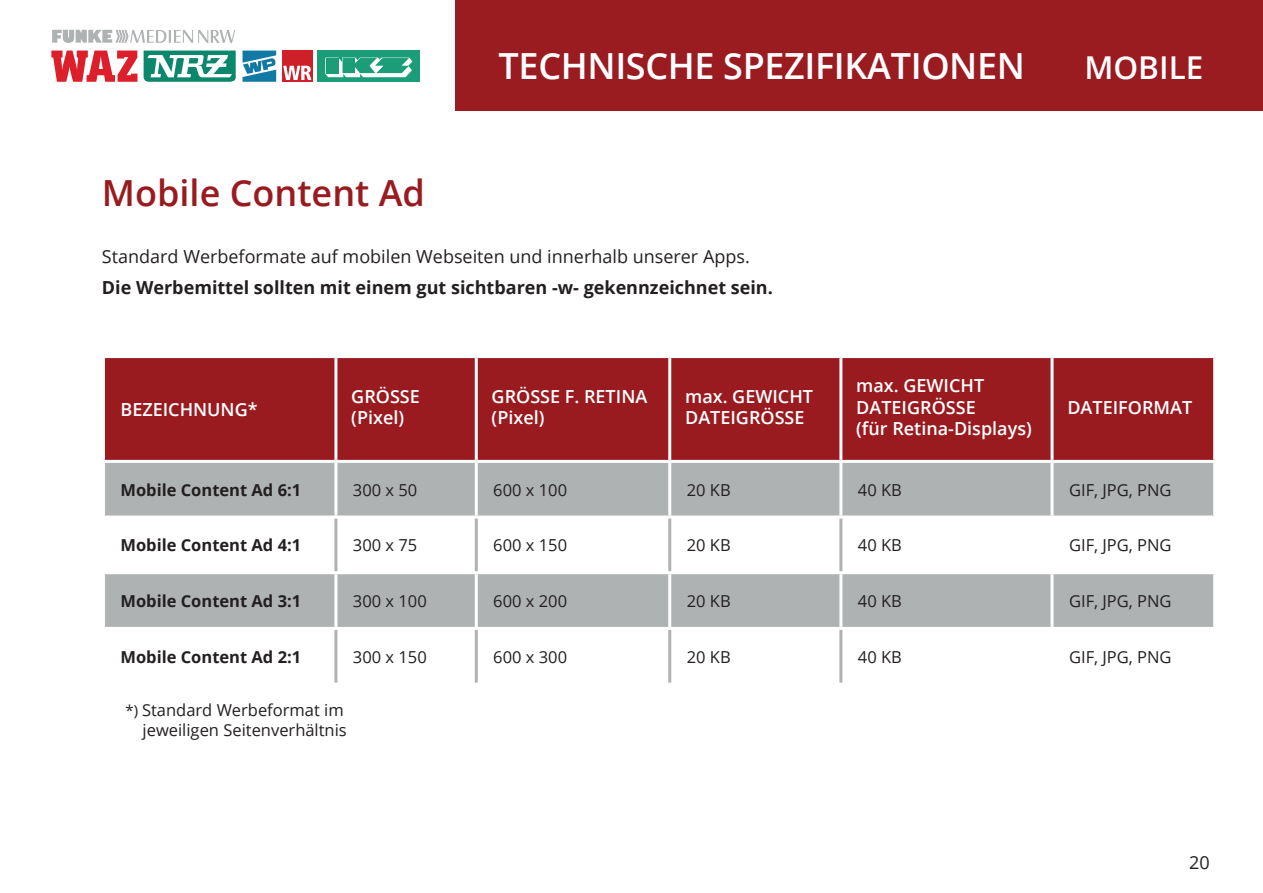
<style>
.page{position:relative;width:1263px;height:893px;background:#fff}
.page>*{position:absolute;margin:0;border:0;box-sizing:border-box;transform-origin:0 0}
.t1{font:600 36px "Open Sans";letter-spacing:-.01em;color:#fff}
.t2{font:600 36px "Open Sans";color:#991b20}
.t3{font:600 31.5px "Open Sans";color:#fff}
.t4{font:600 18px/21.6px "Open Sans";color:#fff}
.t5{font:18px "Open Sans";color:#231f20}
.t6{font:700 18px "Open Sans";color:#231f20}
.t7{font:16.5px/19.8px "Open Sans";color:#231f20;text-align:right}
.t8{font:700 16.5px "Open Sans";color:#231f20}
.s1{font-size:15px}
</style>
<div class="page">
<div style="left:455px;top:0;width:808px;height:111px;background:#9a1b20"></div>
<div style="left:318px;top:51px;width:102px;height:31px;background:#1b9d78"></div>
<div style="left:282px;top:51px;width:30px;height:31px;background:#cd2028"></div>
<svg style="left:283px;top:66px;width:28px;height:14px"></svg>
<svg style="left:325px;top:58px;width:87px;height:19px"></svg>
<svg style="left:242px;top:51px;width:34px;height:31px"></svg>
<svg style="left:51px;top:51px;width:86px;height:31px"></svg>
<svg style="left:144px;top:51px;width:92px;height:31px"></svg>
<svg style="left:52px;top:30px;width:183px;height:13px"></svg>
<div style="left:105px;top:358px;width:1108px;height:102px;background:#991b20"></div>
<div style="left:105px;top:463px;width:1108px;height:53px;background:#afb2b3"></div>
<div style="left:105px;top:574px;width:1108px;height:53px;background:#afb2b3"></div>
<hr style="left:334px;top:358px;width:3px;height:102px;background:#fff">
<hr style="left:475px;top:358px;width:3px;height:102px;background:#fff">
<hr style="left:668px;top:358px;width:3px;height:102px;background:#fff">
<hr style="left:839px;top:358px;width:3px;height:102px;background:#fff">
<hr style="left:1050px;top:358px;width:3px;height:102px;background:#fff">
<hr style="left:334px;top:574px;width:3px;height:53px;background:#fff">
<hr style="left:475px;top:574px;width:3px;height:53px;background:#fff">
<hr style="left:668px;top:574px;width:3px;height:53px;background:#fff">
<hr style="left:839px;top:574px;width:3px;height:53px;background:#fff">
<hr style="left:1050px;top:574px;width:3px;height:53px;background:#fff">
<hr style="left:334px;top:463px;width:3px;height:53px;background:#fff">
<hr style="left:475px;top:463px;width:3px;height:53px;background:#fff">
<hr style="left:668px;top:463px;width:3px;height:53px;background:#fff">
<hr style="left:839px;top:463px;width:3px;height:53px;background:#fff">
<hr style="left:1050px;top:463px;width:3px;height:53px;background:#fff">
<hr style="left:334px;top:519px;width:3px;height:52px;background:#afb2b3">
<hr style="left:475px;top:519px;width:3px;height:52px;background:#afb2b3">
<hr style="left:668px;top:519px;width:3px;height:52px;background:#afb2b3">
<hr style="left:839px;top:519px;width:3px;height:52px;background:#afb2b3">
<hr style="left:334px;top:630px;width:3px;height:53px;background:#afb2b3">
<hr style="left:475px;top:630px;width:3px;height:53px;background:#afb2b3">
<hr style="left:668px;top:630px;width:3px;height:53px;background:#afb2b3">
<hr style="left:839px;top:630px;width:3px;height:53px;background:#afb2b3">
<h1 class="t1" style="left:499px;top:42px;width:528px">TECHNISCHE SPEZIFIKATIONEN</h1>
<h2 class="t3" style="left:1084px;top:46px;width:120px">MOBILE</h2>
<h1 class="t2" style="left:102px;top:168px;width:324px">Mobile Content Ad</h1>
<p class="t5" style="left:102px;top:244px;width:649px">Standard Werbeformate auf mobilen Webseiten und innerhalb unserer Apps.</p>
<p class="t6" style="left:102px;top:275px;width:672px">Die Werbemittel sollten mit einem gut sichtbaren -w- gekennzeichnet sein.</p>
<p class="t4" style="left:120px;top:398px;width:139px">BEZEICHNUNG*</p>
<p class="t4" style="left:351px;top:385px;width:70px">GRÖSSE (Pixel)</p>
<p class="t4" style="left:492px;top:385px;width:157px">GRÖSSE F. RETINA (Pixel)</p>
<p class="t4" style="left:685px;top:385px;width:129px">max. GEWICHT<br>DATEIGRÖSSE</p>
<p class="t4" style="left:856px;top:374px;width:177px">max. GEWICHT<br>DATEIGRÖSSE<br>(für Retina-Displays)</p>
<p class="t4" style="left:1067px;top:396px;width:126px">DATEIFORMAT</p>
<p class="t8" style="left:120px;top:478px;width:182px">Mobile Content Ad 6:1</p>
<p class="t7" style="left:353px;top:479px;width:66px">300 x 50</p>
<p class="t7" style="left:493px;top:479px;width:75px">600 x 100</p>
<p class="t7" style="left:687px;top:479px;width:45px">20 KB</p>
<p class="t7" style="left:858px;top:479px;width:45px">40 KB</p>
<p class="t7" style="left:1069px;top:479px;width:104px">GIF, JPG, PNG</p>
<p class="t8" style="left:120px;top:534px;width:182px">Mobile Content Ad 4:1</p>
<p class="t7" style="left:353px;top:535px;width:66px">300 x 75</p>
<p class="t7" style="left:493px;top:535px;width:75px">600 x 150</p>
<p class="t7" style="left:687px;top:535px;width:45px">20 KB</p>
<p class="t7" style="left:858px;top:535px;width:45px">40 KB</p>
<p class="t7" style="left:1069px;top:535px;width:104px">GIF, JPG, PNG</p>
<p class="t8" style="left:120px;top:589px;width:182px">Mobile Content Ad 3:1</p>
<p class="t7" style="left:353px;top:591px;width:75px">300 x 100</p>
<p class="t7" style="left:493px;top:591px;width:75px">600 x 200</p>
<p class="t7" style="left:687px;top:591px;width:45px">20 KB</p>
<p class="t7" style="left:858px;top:591px;width:45px">40 KB</p>
<p class="t7" style="left:1069px;top:591px;width:104px">GIF, JPG, PNG</p>
<p class="t8" style="left:120px;top:645px;width:182px">Mobile Content Ad 2:1</p>
<p class="t7" style="left:353px;top:646px;width:75px">300 x 150</p>
<p class="t7" style="left:493px;top:646px;width:75px">600 x 300</p>
<p class="t7" style="left:687px;top:646px;width:45px">20 KB</p>
<p class="t7" style="left:858px;top:646px;width:45px">40 KB</p>
<p class="t7" style="left:1069px;top:646px;width:104px">GIF, JPG, PNG</p>
<p class="t7" style="left:125px;top:700px;width:223px"><span class="s1">*)</span> Standard Werbeformat im jeweiligen Seitenverhältnis</p>
<p class="t5" style="left:1189px;top:850px;width:22px">20</p>
</div>
